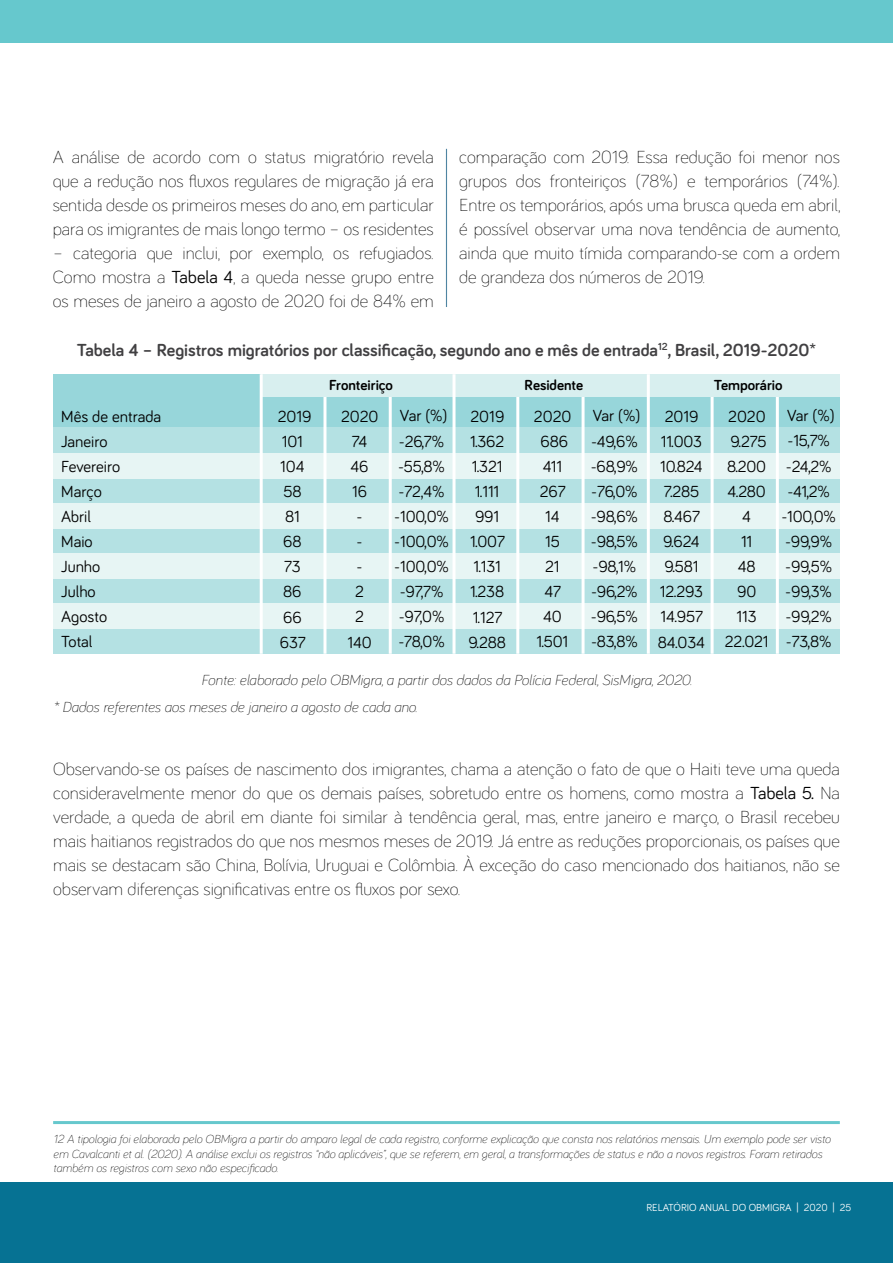
<style>
.page{position:relative;width:893px;height:1263px;background:#fff}
.page>*{position:absolute;margin:0;border:0;box-sizing:border-box;transform-origin:0 0}
.t1{font:300 18px/24px "Bariol";color:#000;text-align:justify}
.t2{font:700 18px "Bariol";color:#414042}
.t3{font:16.5px/25px "Bariol";letter-spacing:-.01em;color:#000;text-align:center}
.t4{font:italic 300 15px/26.5px "Bariol";color:#000}
.t5{font:700 15px "Bariol";color:#000}
.t6{font:italic 300 12px/14.4px "Bariol";color:#000}
.t7{font:10.5px "Bariol";color:#fff}
.s1{font-weight:400}
</style>
<div class="page">
<div style="left:0;top:1182px;width:893px;height:81px;background:#067293"></div>
<div style="left:0;top:0;width:893px;height:43px;background:#66c8cd"></div>
<hr style="left:446px;top:149px;width:1px;height:158px;background:#4f85a2">
<div style="left:53px;top:374px;width:787px;height:54px;background:#97d6da"></div>
<div style="left:53px;top:428px;width:787px;height:25px;background:#b4e1e3"></div>
<div style="left:53px;top:478px;width:787px;height:25px;background:#b4e1e3"></div>
<div style="left:53px;top:629px;width:787px;height:25px;background:#b4e1e3"></div>
<div style="left:53px;top:528px;width:787px;height:25px;background:#b4e1e3"></div>
<div style="left:53px;top:578px;width:787px;height:25px;background:#b4e1e3"></div>
<div style="left:53px;top:453px;width:787px;height:25px;background:#e7f5f4"></div>
<div style="left:53px;top:603px;width:787px;height:26px;background:#e7f5f4"></div>
<div style="left:53px;top:503px;width:787px;height:25px;background:#e7f5f4"></div>
<div style="left:53px;top:553px;width:787px;height:25px;background:#e7f5f4"></div>
<hr style="left:323px;top:396px;width:3px;height:258px;background:#fff">
<hr style="left:516px;top:396px;width:3px;height:258px;background:#fff">
<hr style="left:711px;top:396px;width:3px;height:258px;background:#fff">
<hr style="left:389px;top:396px;width:3px;height:258px;background:#fff">
<hr style="left:582px;top:396px;width:3px;height:258px;background:#fff">
<hr style="left:776px;top:396px;width:3px;height:258px;background:#fff">
<div style="left:261px;top:374px;width:579px;height:22px;background:#d8efef"></div>
<hr style="left:260px;top:374px;width:3px;height:280px;background:#fff">
<hr style="left:452px;top:374px;width:3px;height:280px;background:#fff">
<hr style="left:647px;top:374px;width:3px;height:280px;background:#fff">
<hr style="left:53px;top:1121px;width:787px;height:3px;background:#66c8cd">
<p class="t1" style="left:53px;top:144px;width:383px">A análise de acordo com o status migratório revela que a redução nos fluxos regulares de migração já era sentida desde os primeiros meses do ano, em particular para os imigrantes de mais longo termo – os residentes</p>
<p class="t1" style="left:53px;top:240px;width:383px">– categoria que inclui, por exemplo, os refugiados.<br>Como mostra a <span class="s1">Tabela 4</span>, a queda nesse grupo entre os meses de janeiro a agosto de 2020 foi de 84% em</p>
<p class="t1" style="left:459px;top:144px;width:383px">comparação com 2019. Essa redução foi menor nos grupos dos fronteiriços (78%) e temporários (74%).<br>Entre os temporários, após uma brusca queda em abril, é possível observar uma nova tendência de aumento, ainda que muito tímida comparando-se com a ordem de grandeza dos números de 2019.</p>
<p class="t2" style="left:77px;top:338px;width:741px">Tabela 4 – Registros migratórios por classificação, segundo ano e mês de entrada<sup>12</sup>, Brasil, 2019-2020*</p>
<p class="t5" style="left:329px;top:375px;width:65px">Fronteiriço</p>
<p class="t5" style="left:525px;top:375px;width:60px">Residente</p>
<p class="t5" style="left:714px;top:375px;width:70px">Temporário</p>
<p class="t3" style="left:394px;top:403px;width:56px">Var (%) -26,7% -55,8% -72,4% -100,0% -100,0% -100,0% -97,7% -97,0% -78,0%</p>
<p class="t3" style="left:591px;top:403px;width:51px;text-align:left">Var (%) -49,6% -68,9% -76,0% -98,6% -98,5% -98,1% -96,2% -96,5% -83,8%</p>
<p class="t3" style="left:781px;top:402px;width:56px">Var (%) -15,7% -24,2% -41,2% -100,0% -99,9% -99,5% -99,3% -99,2% -73,8%</p>
<p class="t3" style="left:61px;top:403px;width:102px;text-align:left">Mês de entrada<br>Janeiro<br>Fevereiro<br>Março<br>Abril<br>Maio<br>Junho<br>Julho<br>Agosto<br>Total</p>
<p class="t3" style="left:278px;top:403px;width:35px">2019<br>101<br>104<br>58<br>81<br>68<br>73<br>86<br>66<br>637</p>
<p class="t3" style="left:469px;top:403px;width:39px">2019<br>1.362<br>1.321<br>1.111<br>991<br>1.007<br>1.131<br>1.238<br>1.127<br>9.288</p>
<p class="t3" style="left:658px;top:403px;width:49px">2019<br>11.003<br>10.824<br>7.285<br>8.467<br>9.624<br>9.581<br>12.293<br>14.957<br>84.034</p>
<p class="t3" style="left:341px;top:403px;width:39px">2020<br>74<br>46<br>16<br>-<br>-<br>-<br>2<br>2<br>140</p>
<p class="t3" style="left:534px;top:403px;width:39px">2020<br>686<br>411<br>267<br>14<br>15<br>21<br>47<br>40<br>1.501</p>
<p class="t3" style="left:725px;top:403px;width:45px">2020<br>9.275<br>8.200<br>4.280<br>4<br>11<br>48<br>90<br>113<br>22.021</p>
<p class="t4" style="left:53px;top:666px;width:640px;text-indent:148px">Fonte: elaborado pelo OBMigra, a partir dos dados da Polícia Federal, SisMigra, 2020. * Dados referentes aos meses de janeiro a agosto de cada ano.</p>
<p class="t1" style="left:53px;top:756px;width:788px">Observando-se os países de nascimento dos imigrantes, chama a atenção o fato de que o Haiti teve uma queda consideravelmente menor do que os demais países, sobretudo entre os homens, como mostra a <span class="s1">Tabela 5.</span> Na verdade, a queda de abril em diante foi similar à tendência geral, mas, entre janeiro e março, o Brasil recebeu mais haitianos registrados do que nos mesmos meses de 2019. Já entre as reduções proporcionais, os países que mais se destacam são China, Bolívia, Uruguai e Colômbia. À exceção do caso mencionado dos haitianos, não se observam diferenças significativas entre os fluxos por sexo.</p>
<p class="t6" style="left:53px;top:1131px;width:779px">12 A tipologia foi elaborada pelo OBMigra a partir do amparo legal de cada registro, conforme explicação que consta nos relatórios mensais. Um exemplo pode ser visto em Cavalcanti et al. (2020). A análise exclui os registros “não aplicáveis”, que se referem, em geral, a transformações de status e não a novos registros. Foram retirados também os registros com sexo não especificado.</p>
<p class="t7" style="left:647px;top:1200px;width:206px">RELATÓRIO ANUAL DO OBMIGRA | 2020 | 25</p>
</div>
